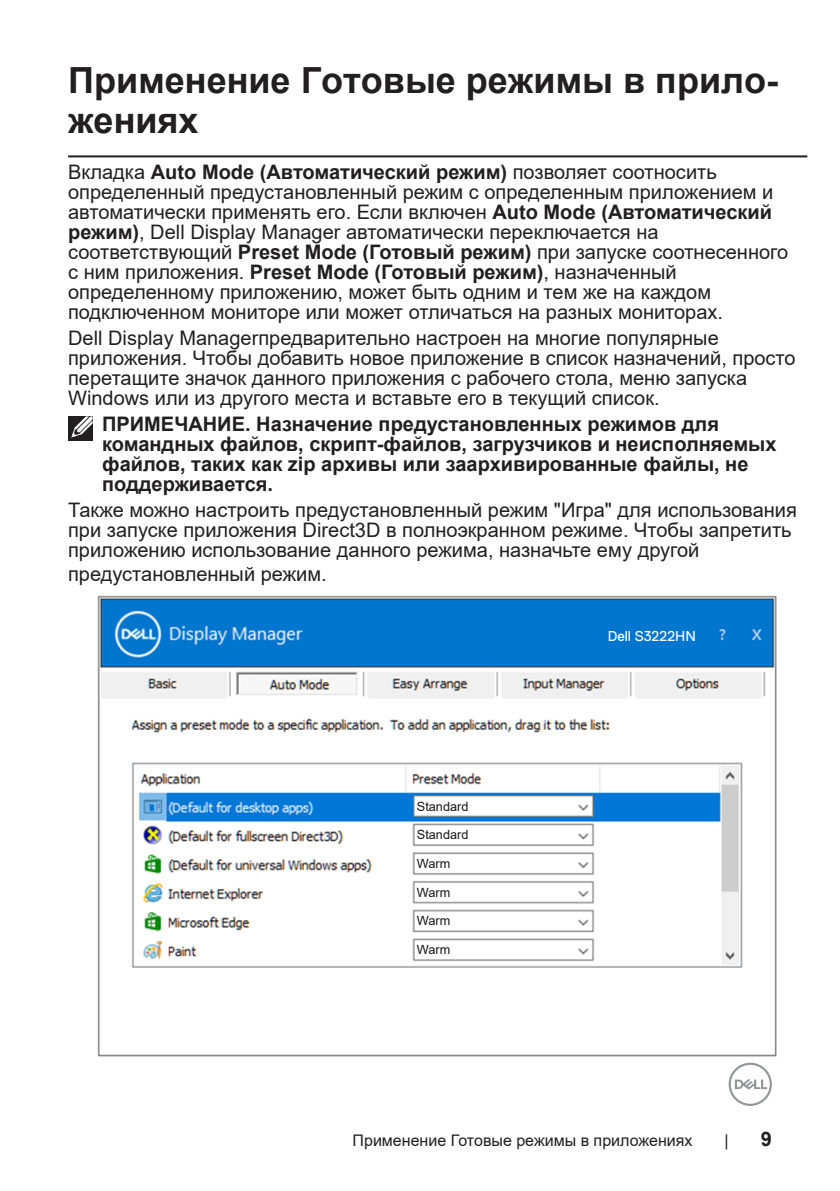
<style>
.page{position:relative;width:840px;height:1191px;background:#fff}
.page>*{position:absolute;margin:0;border:0;box-sizing:border-box;transform-origin:0 0}
.Head_1{font:700 36px/40px "Arial";color:#231f20}
.Paragraph{font:20px/20px "Arial";color:#231f20}
.Note{font:700 20px/20px "Arial";color:#231f20}
.t1{font:16px "Arial";color:#231f20}
.t2{font:14.4px "Dell Replica";color:#fff}
.t3{font:12.6px "Arial";color:#171717}
.s1{font-weight:700}
</style>
<div class="page">
<svg style="left:728px;top:1062px;width:43px;height:44px"></svg>
<hr style="left:68px;top:155px;width:738px;height:2px;background:#231f20">
<img style="left:97px;top:596px;width:680px;height:461px">
<div style="left:597px;top:625px;width:109px;height:24px;background:#0076ce"></div>
<div style="left:415px;top:827px;width:58px;height:15px;background:#fff"></div>
<div style="left:415px;top:855px;width:44px;height:16px;background:#fff"></div>
<div style="left:415px;top:884px;width:44px;height:16px;background:#fff"></div>
<div style="left:415px;top:913px;width:44px;height:16px;background:#fff"></div>
<div style="left:415px;top:941px;width:44px;height:16px;background:#fff"></div>
<div style="left:415px;top:798px;width:58px;height:16px;background:#fff"></div>
<div style="left:68px;top:416px;width:24px;height:25px;background:#231f20"></div>
<svg style="left:71px;top:416px;width:22px;height:22px"></svg>
<p class="Head_1" style="left:68px;top:61px;width:711px">Применение Готовые режимы в прило&shy;жениях</p>
<p class="Paragraph" style="left:68px;top:162px;width:721px">Вкладка <span class="s1">Auto Mode (Автоматический режим)</span> позволяет соотносить определенный предустановленный режим с определенным приложением и автоматически применять его. Если включен <span class="s1">Auto Mode (Автоматический режим)</span>, Dell Display Manager автоматически переключается на соответствующий <span class="s1">Preset Mode (Готовый режим)</span> при запуске соотнесенного с ним приложения. <span class="s1">Preset Mode (Готовый режим)</span>, назначенный определенному приложению, может быть одним и тем же на каждом подключенном мониторе или может отличаться на разных мониторах.</p>
<p class="Paragraph" style="left:68px;top:328px;width:728px">Dell Display Managerпредварительно настроен на многие популярные приложения. Чтобы добавить новое приложение в список назначений, просто перетащите значок данного приложения с рабочего стола, меню запуска Windows или из другого места и вставьте его в текущий список.</p>
<p class="Note" style="left:102px;top:414px;width:675px">ПРИМЕЧАНИЕ. Назначение предустановленных режимов для командных файлов, скрипт-файлов, загрузчиков и неисполняемых файлов, таких как zip архивы или заархивированные файлы, не поддерживается.</p>
<p class="Paragraph" style="left:68px;top:499px;width:730px">Также можно настроить предустановленный режим "Игра" для использования при запуске приложения Direct3D в полноэкранном режиме. Чтобы запретить приложению использование данного режима, назначьте ему другой</p>
<p class="Paragraph" style="left:68px;top:563px;width:260px">предустановленный режим.</p>
<p class="t3" style="left:416px;top:797px;width:53px">Standard</p>
<p class="t3" style="left:416px;top:826px;width:53px">Standard</p>
<p class="t3" style="left:416px;top:855px;width:35px">Warm</p>
<p class="t3" style="left:416px;top:883px;width:35px">Warm</p>
<p class="t3" style="left:416px;top:912px;width:35px">Warm</p>
<p class="t3" style="left:416px;top:941px;width:35px">Warm</p>
<p class="t2" style="left:607px;top:628px;width:90px">Dell S3222HN</p>
<p class="t1" style="left:352px;top:1129px;width:341px">Применение Готовые режимы в приложениях</p>
<p class="t1" style="left:724px;top:1129px;width:6px">|</p>
<p class="Note" style="left:760px;top:1129px;width:13px">9</p>
</div>
